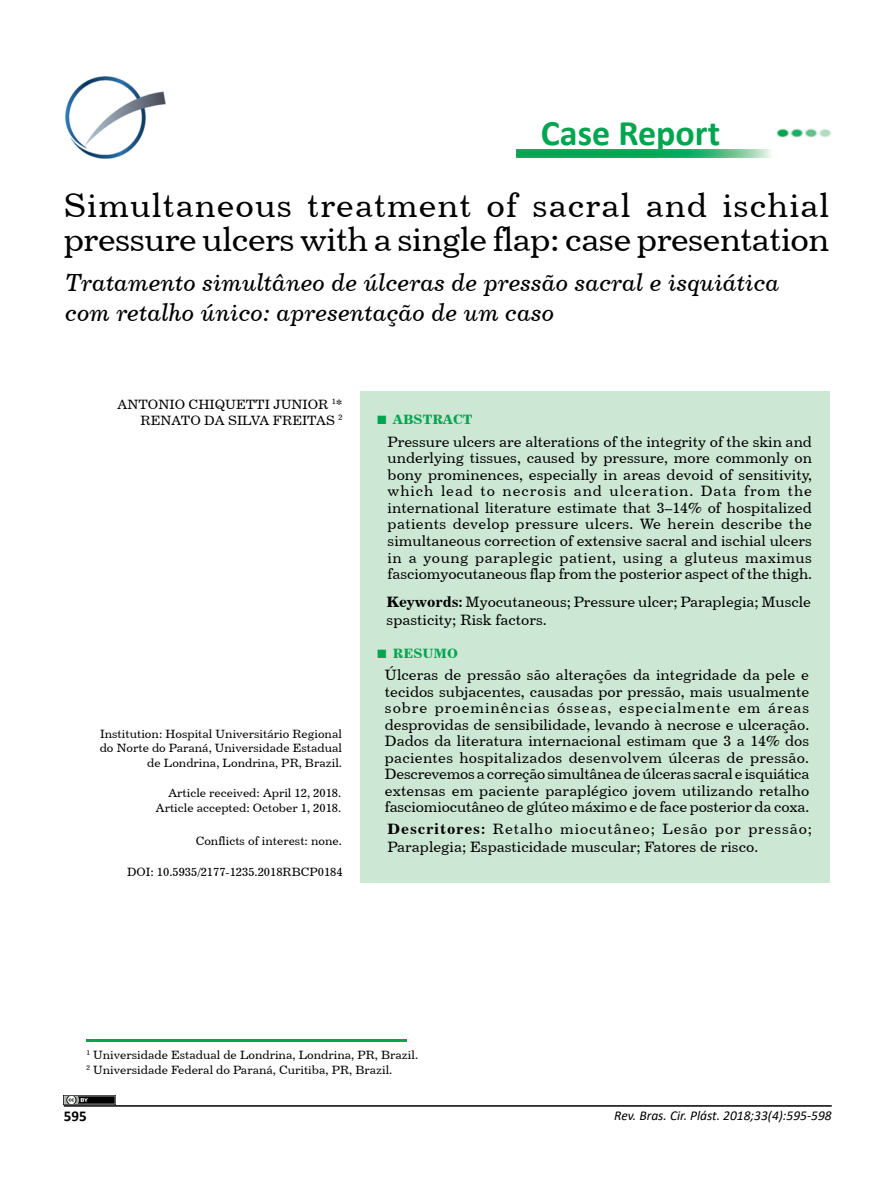
<style>
.page{position:relative;width:893px;height:1191px;background:#fff}
.page>*{position:absolute;margin:0;border:0;box-sizing:border-box;transform-origin:0 0}
.t1{font:700 36px "Calibri";color:#00a54f}
.t2{font:33.75px/34.5px "Century 731 BT Roman A";letter-spacing:-.015em;color:#000}
.t3{font:24.75px/29.7px "Century 731 BT Italic A";color:#000}
.t4{font:15px/16.5px "Century 731 BT Roman A";letter-spacing:-.005em;color:#000;text-align:justify}
.t5{font:700 15px "Calibri";color:#000}
.t6{font:13.5px/16.2px "Century 731 BT Roman A";color:#000;text-align:right}
.t7{font:italic 13.5px "Calibri";color:#000}
.t8{font:13.5px "Century 731 BT Bold A";color:#00a54f}
.t9{font:12px/14.4px "Century 731 BT Roman A";color:#000;text-align:right}
.s1{font-family:"Times New Roman";font-weight:700;font-size:18px}
.s2{font-family:"Century 731 BT Bold A"}
</style>
<div class="page">
<hr style="left:64px;top:1105px;width:768px;height:1px;background:#000">
<img style="left:776px;top:128px;width:55px;height:10px">
<img style="left:66px;top:77px;width:100px;height:82px">
<div style="left:360px;top:391px;width:470px;height:491px;background:#cce7d3"></div>
<hr style="left:86px;top:1039px;width:321px;height:2px;background:#00a54f">
<img style="left:517px;top:150px;width:255px;height:7px">
<img style="left:64px;top:1095px;width:51px;height:9px">
<h1 class="t1" style="left:541px;top:108px;width:181px">Case Report</h1>
<h2 class="t2" style="left:64px;top:187px;width:767px">Simultaneous treatment of sacral and ischial pressure ulcers with a single flap: case presentation</h2>
<h3 class="t3" style="left:66px;top:267px;width:716px">Tratamento simultâneo de úlceras de pressão sacral e isquiática com retalho único: apresentação de um caso</h3>
<p class="t6" style="left:118px;top:396px;width:227px">ANTONIO CHIQUETTI JUNIOR <sup>1</sup>*<br>RENATO DA SILVA FREITAS <sup>2</sup></p>
<p class="t9" style="left:100px;top:726px;width:244px">Institution: Hospital Universitário Regional do Norte do Paraná, Universidade Estadual de Londrina, Londrina, PR, Brazil.</p>
<p class="t9" style="left:156px;top:785px;width:187px">Article received: April 12, 2018.<br>Article accepted: October 1, 2018.</p>
<p class="t9" style="left:196px;top:833px;width:148px">Conflicts of interest: none.</p>
<p class="t9" style="left:127px;top:864px;width:217px">DOI: 10.5935/2177-1235.2018RBCP0184</p>
<p class="t8" style="left:376px;top:411px;width:98px"><span class="s1">■</span> ABSTRACT</p>
<p class="t4" style="left:388px;top:433px;width:426px">Pressure ulcers are alterations of the integrity of the skin and underlying tissues, caused by pressure, more commonly on bony prominences, especially in areas devoid of sensitivity, which lead to necrosis and ulceration. Data from the international literature estimate that 3–14% of hospitalized patients develop pressure ulcers. We herein describe the simultaneous correction of extensive sacral and ischial ulcers in a young paraplegic patient, using a gluteus maximus fasciomyocutaneous flap from the posterior aspect of the thigh.</p>
<p class="t4" style="left:387px;top:593px;width:426px;line-height:18px"><span class="s2">Keywords:</span> Myocutaneous; Pressure ulcer; Paraplegia; Muscle spasticity; Risk factors.</p>
<p class="t8" style="left:376px;top:645px;width:83px"><span class="s1">■</span> RESUMO</p>
<p class="t4" style="left:385px;top:666px;width:426px">Úlceras de pressão são alterações da integridade da pele e tecidos subjacentes, causadas por pressão, mais usualmente sobre proeminências ósseas, especialmente em áreas desprovidas de sensibilidade, levando à necrose e ulceração.<br>Dados da literatura internacional estimam que 3 a 14% dos pacientes hospitalizados desenvolvem úlceras de pressão.<br>Descrevemos a correção simultânea de úlceras sacral e isquiática extensas em paciente paraplégico jovem utilizando retalho fasciomiocutâneo de glúteo máximo e de face posterior da coxa.</p>
<p class="t4" style="left:388px;top:820px;width:426px;line-height:18px"><span class="s2">Descritores:</span> Retalho miocutâneo; Lesão por pressão;<br>Paraplegia; Espasticidade muscular; Fatores de risco.</p>
<p class="t9" style="left:86px;top:1047px;width:333px;line-height:15px;text-align:left"><sup>1</sup> Universidade Estadual de Londrina, Londrina, PR, Brazil.<br><sup>2</sup> Universidade Federal do Paraná, Curitiba, PR, Brazil.</p>
<p class="t5" style="left:64px;top:1105px;width:24px">595</p>
<p class="t7" style="left:614px;top:1106px;width:219px">Rev. Bras. Cir. Plást. 2018;33(4):595-598</p>
</div>
